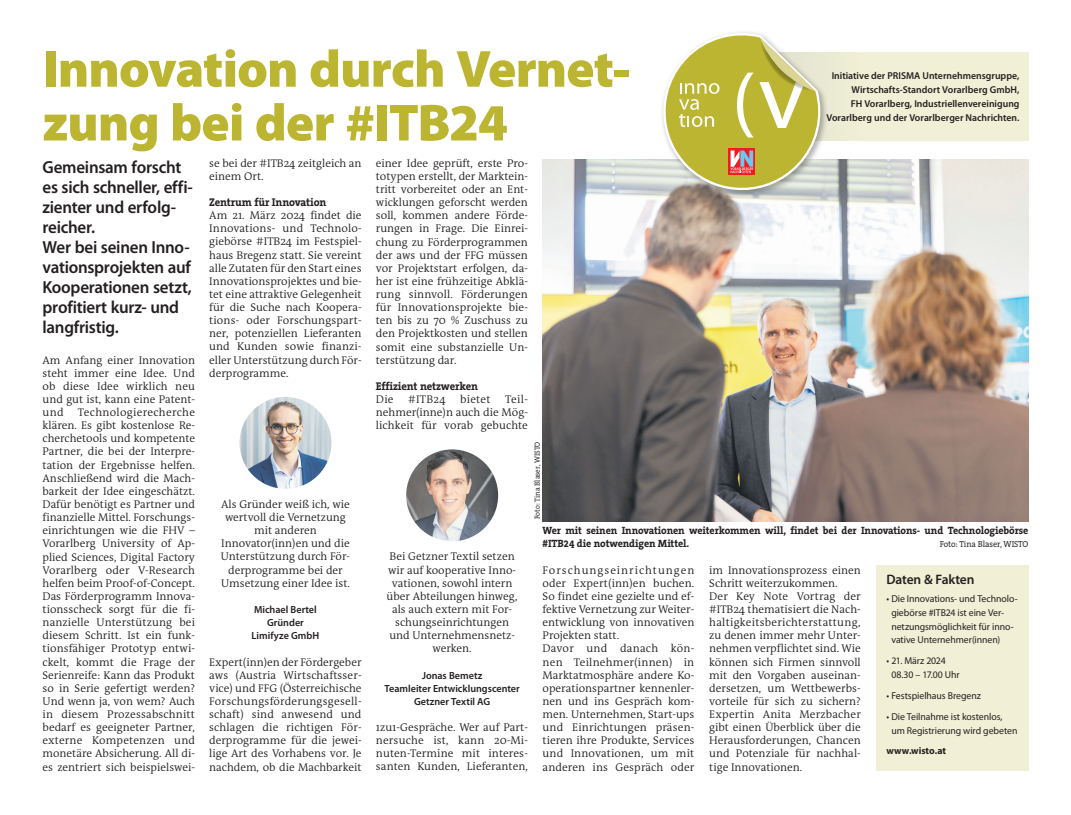
<style>
.page{position:relative;width:1071px;height:815px;background:#fff}
.page>*{position:absolute;margin:0;border:0;box-sizing:border-box;transform-origin:0 0}
.t1{font:900 52.5px/53.8px "Myriad Pro";letter-spacing:-.02em;color:#bcb531}
.t2{font:600 17.5px/20px "Myriad Pro";letter-spacing:-.015em;color:#231f20}
.t3{font:600 13.75px "Myriad Pro";letter-spacing:-.015em;color:#231f20}
.t4{font:300 11.25px/13.1px "The Antiqua B W4";color:#231f20;text-align:justify}
.t5{font:700 11.25px "The Serif Office";letter-spacing:-.01em;color:#231f20;scale:.95 1}
.t6{font:700 10.62px/13.1px "The Serif Office";letter-spacing:-.01em;color:#231f20;scale:.95 1}
.t7{font:600 10.38px/13px "Myriad Pro";color:#231f20;text-align:center}
.t8{font:10px/13.8px "Myriad Pro";letter-spacing:-.005em;color:#231f20}
.t9{font:600 10px/13.8px "Myriad Pro";color:#231f20;text-align:right}
.t10{font:700 10px "Myriad Pro";color:#231f20}
.t11{font:8.75px "The Serif Office";letter-spacing:-.01em;color:#231f20;scale:.95 1}
.t12{font:7.5px "The Serif Office";color:#231f20;scale:.95 1}
</style>
<div class="page">
<div style="left:722px;top:52px;width:306px;height:88px;background:#f1f0d6"></div>
<div style="left:875px;top:565px;width:153px;height:205px;background:#f1f0d6"></div>
<img style="left:542px;top:160px;width:486px;height:361px">
<div style="left:660px;top:30px;width:168px;height:168px;background:#231f20;opacity:.35"></div>
<svg style="left:655px;top:30px;width:169px;height:168px"></svg>
<img style="left:406px;top:449px;width:92px;height:92px;border-radius:46px">
<img style="left:239px;top:397px;width:92px;height:92px;border-radius:46px">
<h1 class="t1" style="left:43px;top:43px;width:588px">Innovation durch Vernet&shy;zung bei der #ITB24</h1>
<p class="t9" style="left:826px;top:69px;width:194px">Initiative der PRISMA Unternehmensgruppe, Wirtschafts-Standort Vorarlberg GmbH,<br>FH Vorarlberg, Industriellenvereinigung Vorarlberg und der Vorarlberger Nachrichten.</p>
<h2 class="t2" style="left:43px;top:157px;width:152px">Gemeinsam forscht es sich schneller, effi&shy;zienter und erfolg&shy;reicher.<br>Wer bei seinen Inno&shy;vationsprojekten auf<br>Kooperationen setzt, profitiert kurz- und langfristig.</h2>
<p class="t4" style="left:43px;top:353px;width:154px">Am Anfang einer Innovation steht immer eine Idee. Und ob diese Idee wirklich neu und gut ist, kann eine Patent&shy;und</p>
<p class="t4" style="left:43px;top:406px;width:154px;text-indent:35px">Technologierecherche klären. Es gibt kostenlose Re&shy;cherchetools und kompetente Partner, die bei der Interpre&shy;tation der Ergebnisse helfen.<br>Anschließend wird die Mach&shy;barkeit der Idee eingeschätzt.<br>Dafür benötigt es Partner und finanzielle Mittel. Forschungs&shy;einrichtungen wie die FHV – Vorarlberg University of Ap&shy;plied Sciences, Digital Factory Vorarlberg oder V-Research helfen beim Proof-of-Concept.<br>Das Förderprogramm Innova&shy;tionsscheck sorgt für die fi&shy;nanzielle Unterstützung bei diesem Schritt. Ist ein funk&shy;tionsfähiger Prototyp entwi&shy;ckelt, kommt die Frage der Serienreife: Kann das Produkt so in Serie gefertigt werden?<br>Und wenn ja, von wem? Auch in diesem Prozessabschnitt bedarf es geeigneter Partner, externe Kompetenzen und monetäre Absicherung. All di&shy;es zentriert sich beispielswei-</p>
<p class="t4" style="left:209px;top:157px;width:154px">se bei der #ITB24 zeitgleich an einem Ort.</p>
<p class="t5" style="left:209px;top:195px;width:125px">Zentrum für Innovation</p>
<p class="t4" style="left:209px;top:209px;width:154px">Am 21. März 2024 findet die Innovations- und Technolo&shy;giebörse #ITB24 im Festspiel&shy;haus Bregenz statt. Sie vereint alle Zutaten für den Start eines Innovationsprojektes und bie&shy;tet eine attraktive Gelegenheit für die Suche nach Koopera&shy;tions- oder Forschungspart&shy;ner, potenziellen Lieferanten und Kunden sowie finanzi&shy;eller Unterstützung durch För&shy;derprogramme.</p>
<p class="t4" style="left:221px;top:498px;width:131px;text-align:center">Als Gründer weiß ich, wie wertvoll die Vernetzung mit anderen<br>Innovator(inn)en und die<br>Unterstützung durch För&shy;derprogramme bei der<br>Umsetzung einer Idee ist.</p>
<p class="t7" style="left:251px;top:603px;width:69px">Michael Bertel<br>Gründer<br>Limifyze GmbH</p>
<p class="t4" style="left:209px;top:655px;width:154px">Expert(inn)en der Fördergeber aws (Austria Wirtschaftsser&shy;vice) und FFG (Österreichische Forschungsförderungsgesell&shy;schaft) sind anwesend und schlagen die richtigen För&shy;derprogramme für die jewei&shy;lige Art des Vorhabens vor. Je nachdem, ob die Machbarkeit</p>
<p class="t4" style="left:376px;top:156px;width:153px">einer Idee geprüft, erste Pro&shy;totypen erstellt, der Marktein&shy;tritt vorbereitet oder an Ent&shy;wicklungen geforscht werden soll, kommen andere Förde&shy;rungen in Frage. Die Einrei&shy;chung zu Förderprogrammen der aws und der FFG müssen vor Projektstart erfolgen, da&shy;her ist eine frühzeitige Abklä&shy;rung sinnvoll. Förderungen für Innovationsprojekte bie&shy;ten bis zu 70 % Zuschuss zu den Projektkosten und stellen somit eine substanzielle Un&shy;terstützung dar.</p>
<p class="t5" style="left:376px;top:379px;width:109px">Effizient netzwerken</p>
<p class="t4" style="left:376px;top:393px;width:19px">Die</p>
<p class="t4" style="left:408px;top:393px;width:39px">#ITB24</p>
<p class="t4" style="left:460px;top:393px;width:32px">bietet</p>
<p class="t4" style="left:376px;top:393px;width:153px;text-indent:129px">Teil‑ nehmer(inne)n auch die Mög&shy;lichkeit für vorab gebuchte</p>
<p class="t12" style="left:532px;top:519px;width:83px;rotate:-90deg">Foto: Tina Blaser, WISTO</p>
<p class="t4" style="left:386px;top:550px;width:132px;text-align:center">Bei Getzner Textil setzen wir auf kooperative Inno&shy;vationen, sowohl intern über Abteilungen hinweg, als auch extern mit For&shy;schungseinrichtungen und Unternehmensnetz&shy;werken.</p>
<p class="t7" style="left:384px;top:669px;width:137px">Jonas Bemetz<br>Teamleiter Entwicklungscenter<br>Getzner Textil AG</p>
<p class="t4" style="left:376px;top:721px;width:153px">1zu1-Gespräche. Wer auf Part&shy;nersuche ist, kann 20-Mi&shy;nuten-Termine mit interes&shy;santen Kunden, Lieferanten,</p>
<p class="t6" style="left:542px;top:524px;width:512px">Wer mit seinen Innovationen weiterkommen will, findet bei der Innovations- und Technologiebörse #ITB24 die notwendigen Mittel.</p>
<p class="t11" style="left:939px;top:539px;width:95px">Foto: Tina Blaser, WISTO</p>
<p class="t4" style="left:542px;top:563px;width:153px;text-align:left">Forschungseinrichtungen oder Expert(inn)en buchen.<br>So findet eine gezielte und ef&shy;fektive Vernetzung zur Weiter&shy;entwicklung von innovativen<br>Projekten statt.<br>Davor und danach kön&shy;nen Teilnehmer(innen) in<br>Marktatmosphäre andere Ko&shy;operationspartner kennenler&shy;nen und ins Gespräch kom&shy;men. Unternehmen, Start-ups und Einrichtungen präsen&shy;tieren ihre Produkte, Services und Innovationen, um mit anderen ins Gespräch oder</p>
<p class="t4" style="left:709px;top:563px;width:153px;text-align:left">im Innovationsprozess einen<br>Schritt weiterzukommen.<br>Der Key Note Vortrag der #ITB24 thematisiert die Nach&shy;haltigkeitsberichterstattung, zu denen immer mehr Unter&shy;nehmen verpflichtet sind. Wie können sich Firmen sinnvoll mit den Vorgaben auseinan&shy;dersetzen, um Wettbewerbs&shy;vorteile für sich zu sichern?<br>Expertin Anita Merzbacher gibt einen Überblick über die<br>Herausforderungen, Chancen und Potenziale für nachhal&shy;tige Innovationen.</p>
<p class="t3" style="left:886px;top:572px;width:89px">Daten &amp; Fakten</p>
<p class="t8" style="left:891px;top:592px;width:128px;text-indent:-5px">• Die Innovations- und Technolo&shy;giebörse #ITB24 ist eine Ver&shy;netzungsmöglichkeit für inno&shy;vative Unternehmer(innen)</p>
<p class="t8" style="left:891px;top:654px;width:70px;text-indent:-5px">• 21. März 2024<br>08.30 – 17.00 Uhr</p>
<p class="t8" style="left:886px;top:688px;width:96px">• Festspielhaus Bregenz</p>
<p class="t8" style="left:891px;top:709px;width:128px;text-indent:-5px">• Die Teilnahme ist kostenlos, um Registrierung wird gebeten</p>
<p class="t10" style="left:886px;top:744px;width:61px">www.wisto.at</p>
</div>
